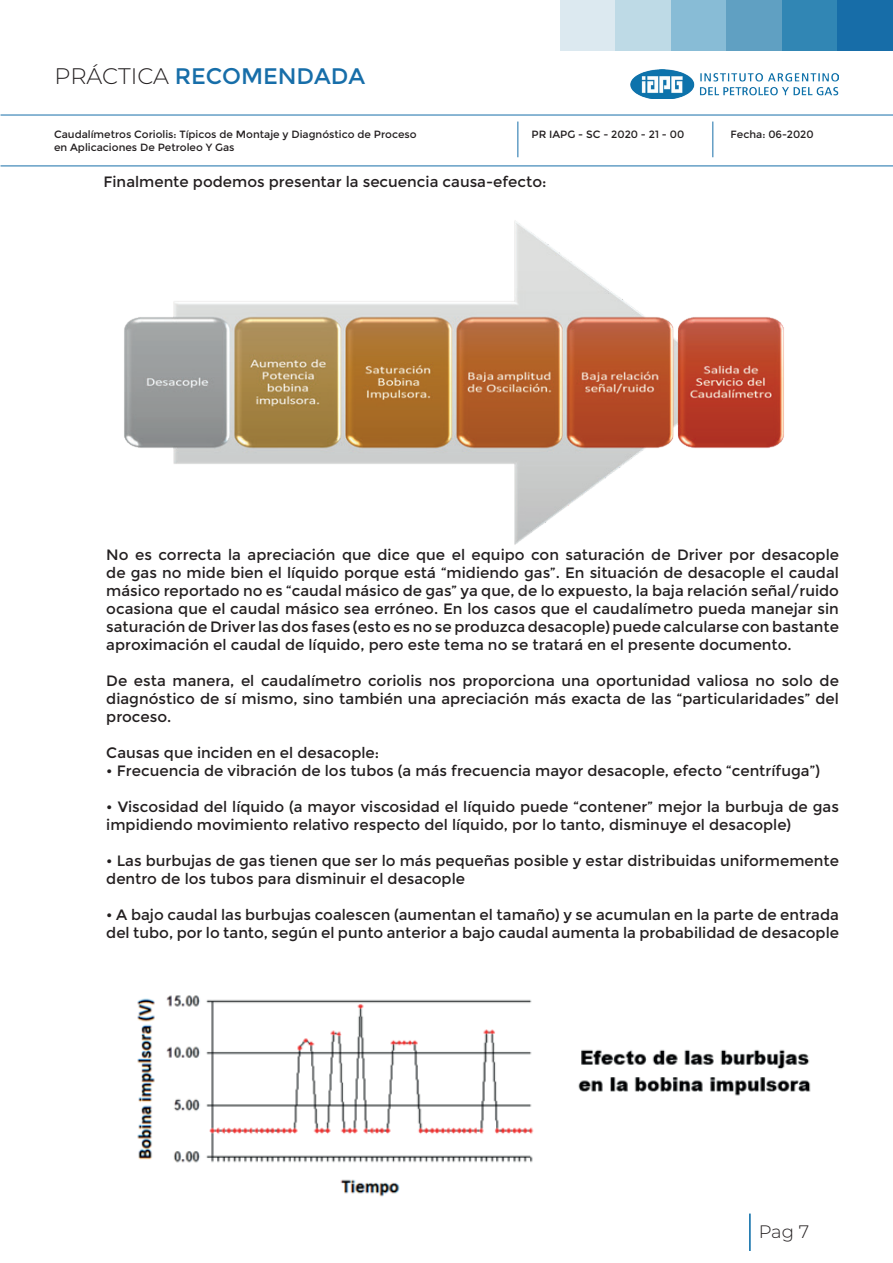
<style>
.page{position:relative;width:893px;height:1263px;background:#fff}
.page>*{position:absolute;margin:0;border:0;box-sizing:border-box;transform-origin:0 0}
.t1{font:22.5px "Montserrat";color:#176ea9}
.t2{font:300 18px "Montserrat";color:#231f20}
.t3{font:15px/18px "Montserrat";color:#231f20}
.t4{font:10.5px "Montserrat";color:#231f20}
.s1{font-weight:300;color:#231f20}
</style>
<div class="page">
<div style="left:560px;top:0;width:56px;height:50px;background:#dce9f0"></div>
<div style="left:616px;top:0;width:55px;height:50px;background:#bedae6"></div>
<div style="left:671px;top:0;width:56px;height:50px;background:#88bcd6"></div>
<div style="left:727px;top:0;width:55px;height:50px;background:#60a0c2"></div>
<div style="left:782px;top:0;width:55px;height:50px;background:#3186b4"></div>
<div style="left:837px;top:0;width:56px;height:50px;background:#176da8"></div>
<hr style="left:749px;top:1213px;width:2px;height:38px;background:#0067a5">
<hr style="left:1px;top:115px;width:892px;height:1px;background:#176ea9">
<hr style="left:1px;top:166px;width:892px;height:1px;background:#176ea9">
<hr style="left:518px;top:122px;width:1px;height:35px;background:#176ea9">
<hr style="left:713px;top:122px;width:1px;height:35px;background:#176ea9">
<img style="left:630px;top:70px;width:209px;height:29px">
<img style="left:124px;top:220px;width:660px;height:325px">
<img style="left:137px;top:995px;width:674px;height:202px">
<h1 class="t1" style="left:55px;top:63px;width:312px"><span class="s1">PRÁCTICA</span> RECOMENDADA</h1>
<p class="t4" style="left:54px;top:128px;width:364px">Caudalímetros Coriolis: Típicos de Montaje y Diagnóstico de Proceso</p>
<p class="t4" style="left:531px;top:128px;width:154px">PR IAPG - SC - 2020 - 21 - 00</p>
<p class="t4" style="left:730px;top:128px;width:85px">Fecha: 06-2020</p>
<p class="t4" style="left:54px;top:141px;width:182px">en Aplicaciones De Petroleo Y Gas</p>
<p class="t3" style="left:103px;top:173px;width:445px">Finalmente podemos presentar la secuencia causa-efecto:</p>
<p class="t3" style="left:106px;top:546px;width:734px;text-align:justify">No es correcta la apreciación que dice que el equipo con saturación de Driver por desacople de gas no mide bien el líquido porque está “midiendo gas”. En situación de desacople el caudal másico reportado no es “caudal másico de gas” ya que, de lo expuesto, la baja relación señal/ruido ocasiona que el caudal másico sea erróneo. En los casos que el caudalímetro pueda manejar sin saturación de Driver las dos fases (esto es no se produzca desacople) puede calcularse con bastante aproximación el caudal de líquido, pero este tema no se tratará en el presente documento.</p>
<p class="t3" style="left:106px;top:672px;width:734px;text-align:justify">De esta manera, el caudalímetro coriolis nos proporciona una oportunidad valiosa no solo de diagnóstico de sí mismo, sino también una apreciación más exacta de las “particularidades” del proceso.</p>
<p class="t3" style="left:106px;top:744px;width:274px">Causas que inciden en el desacople:</p>
<p class="t3" style="left:106px;top:762px;width:715px">• Frecuencia de vibración de los tubos (a más frecuencia mayor desacople, efecto “centrífuga”)</p>
<p class="t3" style="left:106px;top:798px;width:734px">• Viscosidad del líquido (a mayor viscosidad el líquido puede “contener” mejor la burbuja de gas impidiendo movimiento relativo respecto del líquido, por lo tanto, disminuye el desacople)</p>
<p class="t3" style="left:106px;top:852px;width:734px">• Las burbujas de gas tienen que ser lo más pequeñas posible y estar distribuidas uniformemente dentro de los tubos para disminuir el desacople</p>
<p class="t3" style="left:106px;top:906px;width:734px">• A bajo caudal las burbujas coalescen (aumentan el tamaño) y se acumulan en la parte de entrada del tubo, por lo tanto, según el punto anterior a bajo caudal aumenta la probabilidad de desacople</p>
<p class="t2" style="left:759px;top:1219px;width:52px">Pag 7</p>
</div>
